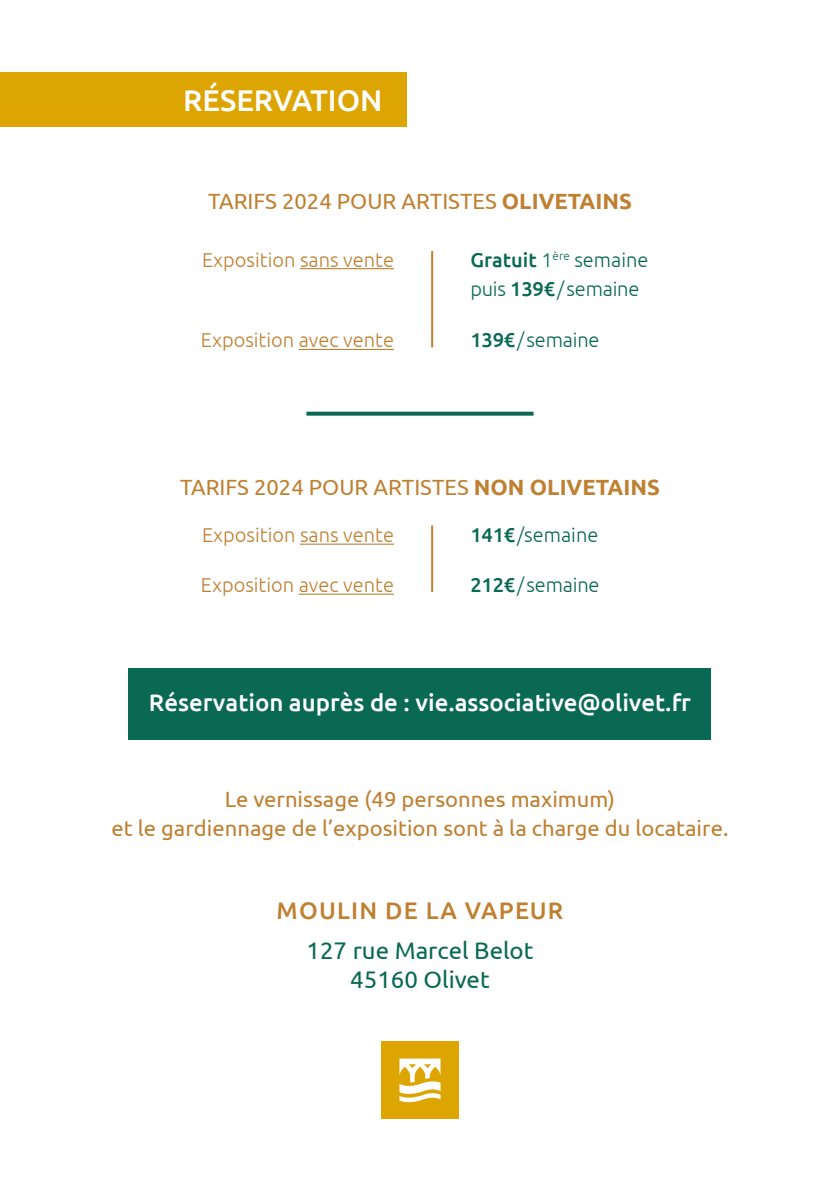
<style>
.page{position:relative;width:840px;height:1191px;background:#fff}
.page>*{position:absolute;margin:0;border:0;box-sizing:border-box;transform-origin:0 0}
.t1{font:500 30px "Ubuntu";color:#fff}
.t2{font:500 24px "Ubuntu";color:#fff}
.t3{font:24px "Ubuntu";color:#096953}
.t4{font:500 24px "Ubuntu";letter-spacing:.05em;color:#bf8031}
.t5{font:22px "Ubuntu";color:#bf8031}
.t6{font:300 20px "Ubuntu";color:#bf8031}
.t7{font:300 20px "Ubuntu";letter-spacing:-.01em;color:#096953}
.s1{font-weight:700}
.s2{font-weight:500}
</style>
<div class="page">
<div style="left:128px;top:668px;width:583px;height:71px;background:#096953"></div>
<div style="left:381px;top:1041px;width:77px;height:78px;background:#dda502"></div>
<svg style="left:399px;top:1058px;width:41px;height:44px"></svg>
<hr style="left:300px;top:268px;width:94px;height:1px;background:#bf8031">
<hr style="left:298px;top:349px;width:96px;height:1px;background:#bf8031">
<hr style="left:431px;top:251px;width:2px;height:96px;background:#bf8031">
<hr style="left:300px;top:543px;width:94px;height:2px;background:#bf8031">
<hr style="left:298px;top:593px;width:96px;height:2px;background:#bf8031">
<hr style="left:431px;top:525px;width:2px;height:67px;background:#bf8031">
<svg style="left:306px;top:412px;width:227px;height:4px"></svg>
<div style="left:0;top:72px;width:406px;height:55px;background:#dda502"></div>
<p class="t1" style="left:183px;top:81px;width:200px">RÉSERVATION</p>
<p class="t5" style="left:208px;top:188px;width:425px">TARIFS 2024 POUR ARTISTES <span class="s1">OLIVETAINS</span></p>
<p class="t6" style="left:202px;top:247px;width:193px">Exposition sans vente</p>
<p class="t7" style="left:470px;top:247px;width:179px"><span class="s2">Gratuit</span> 1<sup>ère</sup> semaine</p>
<p class="t7" style="left:470px;top:277px;width:170px">puis <span class="s2">139€</span>/semaine</p>
<p class="t6" style="left:201px;top:328px;width:195px">Exposition avec vente</p>
<p class="t7" style="left:470px;top:328px;width:131px"><span class="s2">139€</span>/semaine</p>
<p class="t5" style="left:180px;top:474px;width:481px">TARIFS 2024 POUR ARTISTES <span class="s1">NON OLIVETAINS</span></p>
<p class="t6" style="left:202px;top:523px;width:193px">Exposition sans vente</p>
<p class="t7" style="left:470px;top:523px;width:129px"><span class="s2">141€</span>/semaine</p>
<p class="t6" style="left:201px;top:573px;width:195px">Exposition avec vente</p>
<p class="t7" style="left:470px;top:573px;width:131px"><span class="s2">212€</span>/semaine</p>
<p class="t2" style="left:149px;top:687px;width:543px">Réservation auprès de : vie.associative@olivet.fr</p>
<p class="t5" style="left:225px;top:786px;width:391px">Le vernissage (49 personnes maximum)</p>
<p class="t5" style="left:111px;top:815px;width:618px">et le gardiennage de l’exposition sont à la charge du locataire.</p>
<p class="t4" style="left:276px;top:895px;width:288px">MOULIN DE LA VAPEUR</p>
<p class="t3" style="left:306px;top:936px;width:228px">127 rue Marcel Belot</p>
<p class="t3" style="left:350px;top:964px;width:141px">45160 Olivet</p>
</div>
